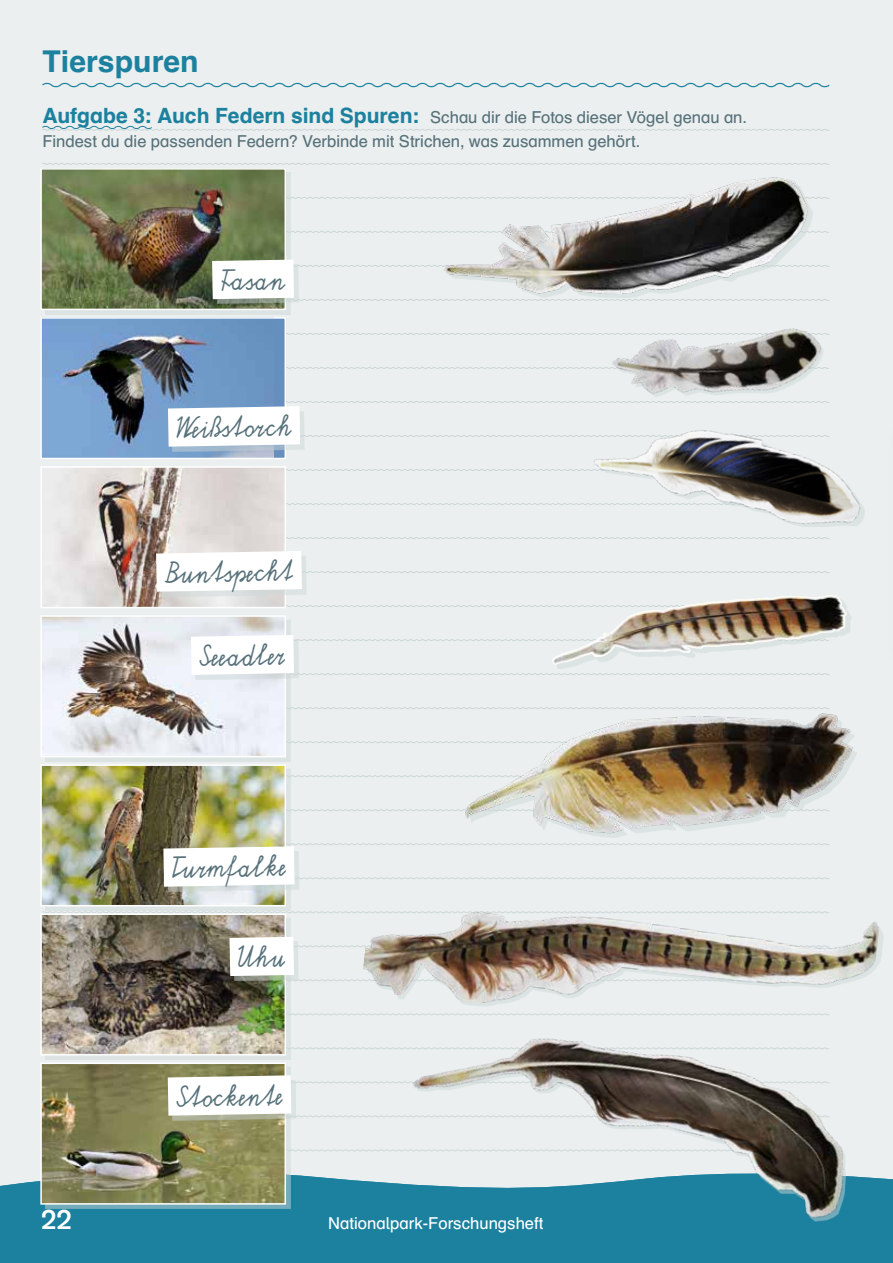
<style>
.page{position:relative;width:893px;height:1263px;background:#ebefef}
.page>*{position:absolute;margin:0;border:0;box-sizing:border-box;transform-origin:0 0}
.t1{font:30px "Schulbuch Nord Fett worked";color:#1c819f}
.t2{font:27px "Ausgangsschrift";color:#57717a}
.t3{font:500 27px "Labil Grotesk";color:#fff}
.t4{font:16.5px/24px "Schulbuch Nord";color:#57717a}
.t5{font:16.5px "Schulbuch Nord";color:#fff}
.s1{font-family:"Schulbuch Nord Fett worked";font-size:21px;color:#1c819f}
</style>
<div class="page">
<svg style="left:291px;top:1149px;width:102px;height:3px"></svg>
<svg style="left:291px;top:1047px;width:102px;height:2px"></svg>
<svg style="left:291px;top:809px;width:166px;height:2px"></svg>
<svg style="left:291px;top:1013px;width:70px;height:2px"></svg>
<svg style="left:291px;top:775px;width:166px;height:2px"></svg>
<svg style="left:291px;top:741px;width:166px;height:2px"></svg>
<svg style="left:291px;top:707px;width:538px;height:2px"></svg>
<svg style="left:43px;top:911px;width:318px;height:2px"></svg>
<svg style="left:286px;top:605px;width:271px;height:2px"></svg>
<svg style="left:286px;top:537px;width:281px;height:2px"></svg>
<svg style="left:286px;top:503px;width:281px;height:2px"></svg>
<svg style="left:286px;top:469px;width:271px;height:2px"></svg>
<svg style="left:286px;top:367px;width:271px;height:2px"></svg>
<svg style="left:286px;top:333px;width:271px;height:2px"></svg>
<svg style="left:291px;top:231px;width:538px;height:2px"></svg>
<svg style="left:291px;top:197px;width:538px;height:2px"></svg>
<svg style="left:42px;top:163px;width:787px;height:2px"></svg>
<svg style="left:42px;top:82px;width:788px;height:6px"></svg>
<svg style="left:42px;top:125px;width:787px;height:6px"></svg>
<div style="left:0;top:1175px;width:893px;height:88px;background:#1c819f"></div>
<div style="left:45px;top:619px;width:246px;height:143px;background:#cdd7d7;opacity:.5"></div>
<img style="left:43px;top:618px;width:240px;height:136px">
<div style="left:40px;top:615px;width:246px;height:142px;border:2px solid #fff"></div>
<div style="left:45px;top:172px;width:246px;height:142px;background:#dce3e3"></div>
<img style="left:43px;top:171px;width:240px;height:136px">
<div style="left:40px;top:168px;width:246px;height:142px;border:2px solid #fff"></div>
<img style="left:557px;top:328px;width:272px;height:143px">
<div style="left:41px;top:318px;width:244px;height:140px;background:#668fbd"></div>
<img style="left:43px;top:320px;width:231px;height:136px">
<div style="left:40px;top:317px;width:246px;height:142px;border:2px solid #fff"></div>
<img style="left:567px;top:372px;width:298px;height:167px">
<img style="left:61px;top:469px;width:222px;height:136px">
<div style="left:40px;top:466px;width:246px;height:142px;border:2px solid #fff"></div>
<div style="left:557px;top:599px;width:295px;height:70px;background:#cdd7d7;opacity:.5"></div>
<img style="left:676px;top:595px;width:152px;height:12px">
<div style="left:45px;top:769px;width:246px;height:142px;background:#cdd7d7;opacity:.5"></div>
<img style="left:43px;top:767px;width:240px;height:136px">
<div style="left:40px;top:764px;width:246px;height:142px;border:2px solid #fff"></div>
<img style="left:441px;top:163px;width:383px;height:97px">
<img style="left:457px;top:713px;width:400px;height:125px">
<div style="left:45px;top:918px;width:246px;height:142px;background:#cdd7d7;opacity:.5"></div>
<img style="left:43px;top:916px;width:240px;height:136px">
<div style="left:40px;top:913px;width:246px;height:142px;border:2px solid #fff"></div>
<img style="left:361px;top:911px;width:520px;height:104px">
<div style="left:45px;top:1067px;width:246px;height:142px;background:#cdd7d7;opacity:.5"></div>
<img style="left:43px;top:1065px;width:240px;height:136px">
<div style="left:40px;top:1062px;width:246px;height:142px;border:2px solid #fff"></div>
<img style="left:393px;top:988px;width:479px;height:241px">
<div style="left:217px;top:264px;width:82px;height:40px;background:#cdd7d7;opacity:.5"></div>
<svg style="left:42px;top:260px;width:787px;height:41px"></svg>
<div style="left:172px;top:411px;width:133px;height:40px;background:#cdd7d7;opacity:.5"></div>
<svg style="left:42px;top:401px;width:788px;height:46px"></svg>
<div style="left:161px;top:555px;width:146px;height:42px;background:#cdd7d7;opacity:.5"></div>
<svg style="left:42px;top:551px;width:787px;height:41px"></svg>
<div style="left:195px;top:639px;width:104px;height:40px;background:#dbe2e5"></div>
<svg style="left:42px;top:635px;width:788px;height:40px"></svg>
<div style="left:168px;top:851px;width:131px;height:40px;background:#cdd7d7;opacity:.5"></div>
<svg style="left:42px;top:843px;width:787px;height:44px"></svg>
<div style="left:172px;top:1080px;width:124px;height:40px;background:#cdd7d7;opacity:.5"></div>
<svg style="left:42px;top:1075px;width:788px;height:43px"></svg>
<img style="left:42px;top:937px;width:788px;height:44px">
<h1 class="t1" style="left:43px;top:43px;width:158px">Tierspuren</h1>
<p class="t4" style="left:43px;top:105px;width:706px"><span class="s1">Aufgabe 3: Auch Federn sind Spuren:</span> Schau dir die Fotos dieser Vögel genau an.<br>Findest du die passenden Federn? Verbinde mit Strichen, was zusammen gehört.</p>
<h2 class="t2" style="left:221px;top:265px;width:66px;rotate:-1deg">Fasan</h2>
<h2 class="t2" style="left:177px;top:413px;width:116px;rotate:-1deg">Weißstorch</h2>
<h2 class="t2" style="left:165px;top:558px;width:130px;rotate:-1deg">Buntspecht</h2>
<h2 class="t2" style="left:199px;top:641px;width:87px;rotate:-1deg">Seeadler</h2>
<h2 class="t2" style="left:172px;top:853px;width:115px;rotate:-1deg">Turmfalke</h2>
<h2 class="t2" style="left:176px;top:1081px;width:107px;rotate:-1deg">Stockente</h2>
<h2 class="t3" style="left:41px;top:1201px;width:32px">22</h2>
<p class="t5" style="left:328px;top:1213px;width:217px">Nationalpark-Forschungsheft</p>
</div>
